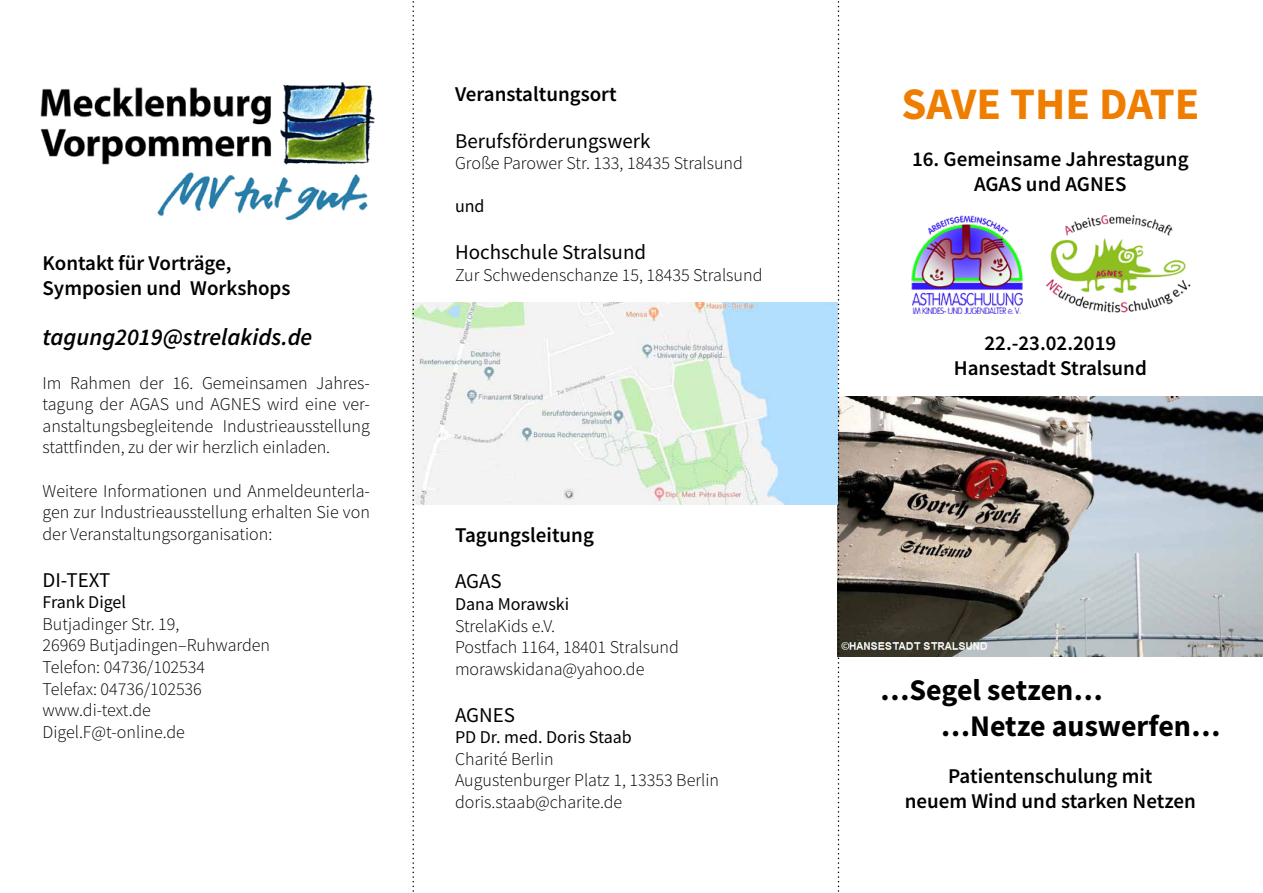
<style>
.page{position:relative;width:1263px;height:893px;background:#fff}
.page>*{position:absolute;margin:0;border:0;box-sizing:border-box;transform-origin:0 0}
.t1{font:700 45px "Source Sans Pro";color:#ef7d00}
.t2{font:700 30px/36px "Source Sans Pro";color:#000}
.t3{font:italic 600 24px "Source Sans Pro";color:#000}
.t4{font:600 21px/25.2px "Source Sans Pro";color:#000;text-align:center}
.t5{font:21px "Source Sans Pro";color:#000}
.t6{font:300 18px/21.6px "Source Sans Pro";color:#000}
.t7{font:18px "Source Sans Pro";color:#000}
</style>
<div class="page">
<img style="left:839px;top:397px;width:424px;height:259px">
<img style="left:1046px;top:215px;width:145px;height:98px">
<img style="left:911px;top:215px;width:112px;height:98px">
<img style="left:40px;top:82px;width:335px;height:139px">
<img style="left:414px;top:302px;width:424px;height:202px">
<svg style="left:412px;top:1px;width:2px;height:891px"></svg>
<svg style="left:838px;top:1px;width:1px;height:891px"></svg>
<p class="t4" style="left:43px;top:250px;width:249px;text-align:left">Kontakt für Vorträge,<br>Symposien und Workshops</p>
<h3 class="t3" style="left:43px;top:322px;width:271px">tagung2019@strelakids.de</h3>
<p class="t6" style="left:43px;top:372px;width:329px;text-align:justify">Im Rahmen der 16. Gemeinsamen Jahres&shy;tagung der AGAS und AGNES wird eine ver&shy;anstaltungsbegleitende Industrieausstellung stattfinden, zu der wir herzlich einladen.</p>
<p class="t6" style="left:43px;top:480px;width:329px;text-align:justify">Weitere Informationen und Anmeldeunterla&shy;gen zur Industrieausstellung erhalten Sie von der Veranstaltungsorganisation:</p>
<p class="t5" style="left:43px;top:566px;width:69px">DI-TEXT</p>
<p class="t7" style="left:43px;top:591px;width:85px">Frank Digel</p>
<p class="t6" style="left:43px;top:613px;width:229px">Butjadinger Str. 19,<br>26969 Butjadingen–Ruhwarden<br>Telefon: 04736/102534<br>Telefax: 04736/102536 www.di-text.de<br>Digel.F@t-online.de</p>
<p class="t4" style="left:455px;top:81px;width:163px">Veranstaltungsort</p>
<p class="t5" style="left:455px;top:127px;width:197px">Berufsförderungswerk</p>
<p class="t6" style="left:455px;top:152px;width:289px">Große Parower Str. 133, 18435 Stralsund</p>
<p class="t7" style="left:455px;top:195px;width:31px">und</p>
<p class="t5" style="left:455px;top:239px;width:193px">Hochschule Stralsund</p>
<p class="t6" style="left:455px;top:264px;width:309px">Zur Schwedenschanze 15, 18435 Stralsund</p>
<p class="t4" style="left:455px;top:522px;width:140px">Tagungsleitung</p>
<p class="t5" style="left:455px;top:568px;width:48px">AGAS</p>
<p class="t7" style="left:455px;top:592px;width:116px">Dana Morawski</p>
<p class="t6" style="left:455px;top:615px;width:225px">StrelaKids e.V.<br>Postfach 1164, 18401 Stralsund morawskidana@yahoo.de</p>
<p class="t5" style="left:455px;top:701px;width:62px">AGNES</p>
<p class="t7" style="left:455px;top:726px;width:178px">PD Dr. med. Doris Staab</p>
<p class="t6" style="left:455px;top:748px;width:266px">Charité Berlin<br>Augustenburger Platz 1, 13353 Berlin doris.staab@charite.de</p>
<h1 class="t1" style="left:901px;top:73px;width:299px">SAVE THE DATE</h1>
<p class="t4" style="left:912px;top:146px;width:278px">16. Gemeinsame Jahrestagung<br>AGAS und AGNES</p>
<p class="t4" style="left:954px;top:330px;width:195px">22.-23.02.2019<br>Hansestadt Stralsund</p>
<h2 class="t2" style="left:941px;top:671px;width:281px;text-indent:-60px">…Segel setzen…<br>…Netze auswerfen…</h2>
<p class="t4" style="left:905px;top:763px;width:293px">Patientenschulung mit<br>neuem Wind und starken Netzen</p>
</div>
